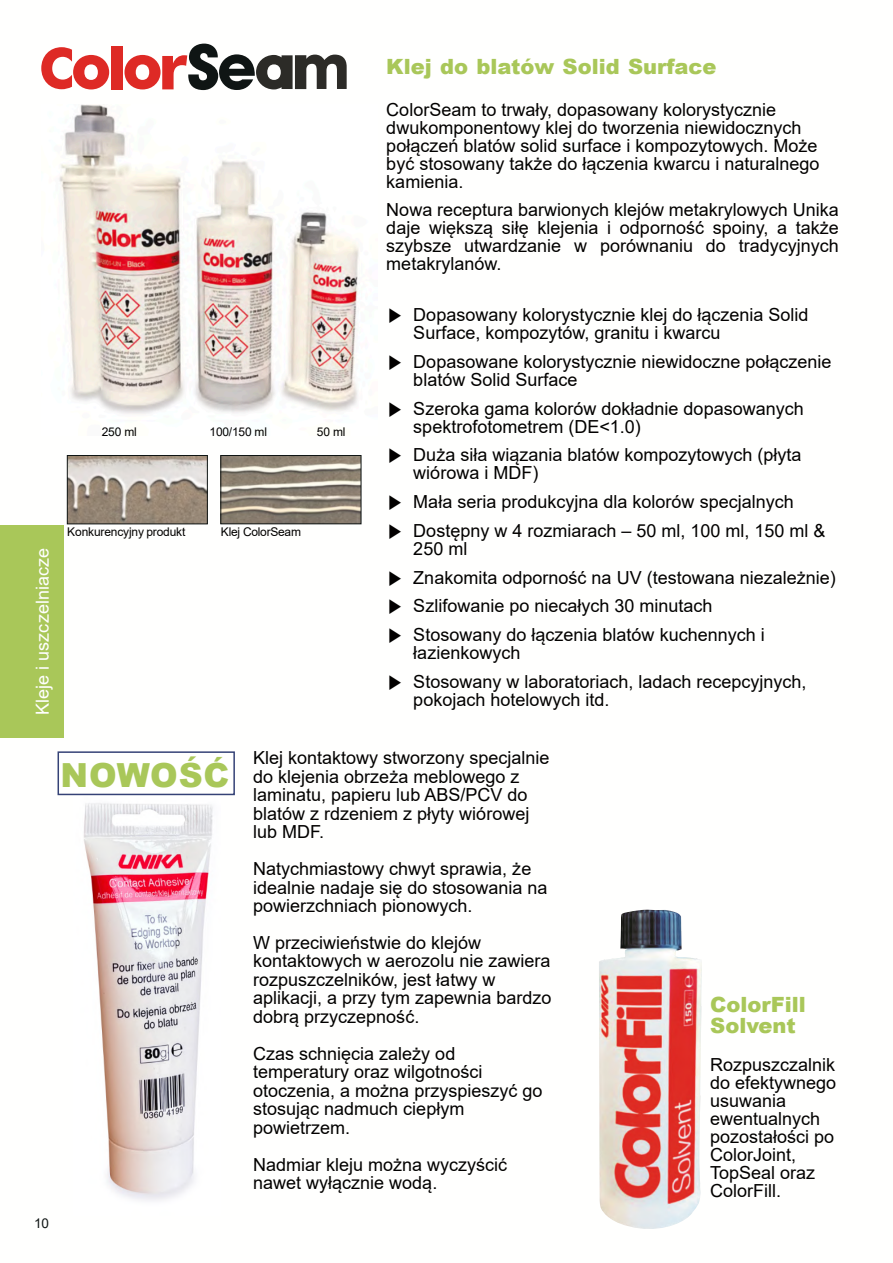
<style>
.page{position:relative;width:893px;height:1263px;background:#fff}
.page>*{position:absolute;margin:0;border:0;box-sizing:border-box;transform-origin:0 0}
.t1{font:900 33.15px "Arial";letter-spacing:.025em;color:#a9c759}
.t2{font:900 21px "Arial";color:#a9c759}
.t3{font:18px "Arial";color:#020000}
.t4{font:18px "Arial";color:#fffffe}
.t5{font:18px "Malgun Gothic";color:#020000}
.t6{font:13.5px "Arial";color:#0f1514}
.t7{font:12px "Arial";letter-spacing:-.015em;color:#020000}
</style>
<div class="page">
<img style="left:59px;top:105px;width:300px;height:309px">
<img style="left:222px;top:457px;width:137px;height:65px">
<div style="left:220px;top:455px;width:141px;height:69px;border:1px solid #0f1514"></div>
<img style="left:69px;top:457px;width:137px;height:65px">
<div style="left:67px;top:455px;width:141px;height:69px;border:1px solid #0f1514"></div>
<svg style="left:41px;top:47px;width:68px;height:42px"></svg>
<div style="left:111px;top:46px;width:12px;height:43px;background:#de2a25"></div>
<svg style="left:124px;top:44px;width:223px;height:46px"></svg>
<img style="left:74px;top:795px;width:147px;height:406px">
<div style="left:0;top:525px;width:64px;height:213px;background:#a9c759"></div>
<img style="left:599px;top:909px;width:103px;height:320px">
<div style="left:58px;top:751px;width:177px;height:44px;border:2px solid #354276"></div>
<p class="t7" style="left:102px;top:427px;width:36px">250 ml</p>
<p class="t7" style="left:210px;top:427px;width:59px">100/150 ml</p>
<p class="t7" style="left:317px;top:427px;width:30px">50 ml</p>
<p class="t4" style="left:36px;top:714px;width:168px;rotate:-90deg">Kleje i uszczelniacze</p>
<p class="t7" style="left:67px;top:527px;width:120px">Konkurencyjny produkt</p>
<p class="t7" style="left:221px;top:527px;width:82px">Klej ColorSeam</p>
<p class="t2" style="left:386px;top:59px;width:332px">Klej do blatów Solid Surface</p>
<p class="t3" style="left:386px;top:102px;width:391px">ColorSeam to trwały, dopasowany kolorystycznie</p>
<p class="t3" style="left:386px;top:120px;width:417px">dwukomponentowy klej do tworzenia niewidocznych</p>
<p class="t3" style="left:386px;top:138px;width:433px">połączeń blatów solid surface i kompozytowych. Może</p>
<p class="t3" style="left:386px;top:156px;width:435px">być stosowany także do łączenia kwarcu i naturalnego</p>
<p class="t3" style="left:386px;top:174px;width:79px">kamienia.</p>
<p class="t3" style="left:386px;top:203px;width:454px">Nowa receptura barwionych klejów metakrylowych Unika</p>
<p class="t3" style="left:386px;top:221px;width:454px">daje większą siłę klejenia i odporność spoiny, a także</p>
<p class="t3" style="left:386px;top:239px;width:454px">szybsze utwardzanie w porównaniu do tradycyjnych</p>
<p class="t3" style="left:386px;top:257px;width:117px">metakrylanów.</p>
<p class="t5" style="left:386px;top:307px;width:19px">▶</p>
<p class="t3" style="left:413px;top:308px;width:397px">Dopasowany kolorystycznie klej do łączenia Solid</p>
<p class="t3" style="left:413px;top:326px;width:309px">Surface, kompozytów, granitu i kwarcu</p>
<p class="t5" style="left:386px;top:353px;width:19px">▶</p>
<p class="t3" style="left:413px;top:355px;width:420px">Dopasowane kolorystycznie niewidoczne połączenie</p>
<p class="t3" style="left:413px;top:373px;width:166px">blatów Solid Surface</p>
<p class="t5" style="left:386px;top:400px;width:19px">▶</p>
<p class="t3" style="left:413px;top:401px;width:392px">Szeroka gama kolorów dokładnie dopasowanych</p>
<p class="t3" style="left:413px;top:419px;width:229px">spektrofotometrem (DE&lt;1.0)</p>
<p class="t5" style="left:386px;top:447px;width:19px">▶</p>
<p class="t3" style="left:413px;top:448px;width:390px">Duża siła wiązania blatów kompozytowych (płyta</p>
<p class="t3" style="left:413px;top:466px;width:127px">wiórowa i MDF)</p>
<p class="t5" style="left:386px;top:494px;width:19px">▶</p>
<p class="t3" style="left:413px;top:495px;width:382px">Mała seria produkcyjna dla kolorów specjalnych</p>
<p class="t5" style="left:386px;top:522px;width:19px">▶</p>
<p class="t3" style="left:413px;top:524px;width:414px">Dostępny w 4 rozmiarach – 50 ml, 100 ml, 150 ml &amp;</p>
<p class="t3" style="left:413px;top:542px;width:56px">250 ml</p>
<p class="t5" style="left:386px;top:569px;width:19px">▶</p>
<p class="t3" style="left:413px;top:570px;width:424px">Znakomita odporność na UV (testowana niezależnie)</p>
<p class="t5" style="left:386px;top:598px;width:19px">▶</p>
<p class="t3" style="left:413px;top:599px;width:301px">Szlifowanie po niecałych 30 minutach</p>
<p class="t5" style="left:386px;top:627px;width:19px">▶</p>
<p class="t3" style="left:413px;top:628px;width:353px">Stosowany do łączenia blatów kuchennych i</p>
<p class="t3" style="left:413px;top:646px;width:109px">łazienkowych</p>
<p class="t5" style="left:386px;top:673px;width:19px">▶</p>
<p class="t3" style="left:413px;top:675px;width:395px">Stosowany w laboratoriach, ladach recepcyjnych,</p>
<p class="t3" style="left:413px;top:693px;width:198px">pokojach hotelowych itd.</p>
<p class="t1" style="left:61px;top:763px;width:170px">NOWOŚĆ</p>
<p class="t6" style="left:34px;top:1218px;width:17px">10</p>
<p class="t3" style="left:253px;top:751px;width:298px">Klej kontaktowy stworzony specjalnie</p>
<p class="t3" style="left:253px;top:769px;width:268px">do klejenia obrzeża meblowego z</p>
<p class="t3" style="left:253px;top:788px;width:276px">laminatu, papieru lub ABS/PCV do</p>
<p class="t3" style="left:253px;top:807px;width:278px">blatów z rdzeniem z płyty wiórowej</p>
<p class="t3" style="left:253px;top:825px;width:73px">lub MDF.</p>
<p class="t3" style="left:253px;top:862px;width:280px">Natychmiastowy chwyt sprawia, że</p>
<p class="t3" style="left:253px;top:880px;width:296px">idealnie nadaje się do stosowania na</p>
<p class="t3" style="left:253px;top:899px;width:221px">powierzchniach pionowych.</p>
<p class="t3" style="left:253px;top:936px;width:230px">W przeciwieństwie do klejów</p>
<p class="t3" style="left:253px;top:954px;width:299px">kontaktowych w aerozolu nie zawiera</p>
<p class="t3" style="left:253px;top:973px;width:244px">rozpuszczelników, jest łatwy w</p>
<p class="t3" style="left:253px;top:991px;width:300px">aplikacji, a przy tym zapewnia bardzo</p>
<p class="t3" style="left:253px;top:1010px;width:168px">dobrą przyczepność.</p>
<p class="t3" style="left:253px;top:1046px;width:204px">Czas schnięcia zależy od</p>
<p class="t3" style="left:253px;top:1065px;width:231px">temperatury oraz wilgotności</p>
<p class="t3" style="left:253px;top:1084px;width:291px">otoczenia, a można przyspieszyć go</p>
<p class="t3" style="left:253px;top:1102px;width:213px">stosując nadmuch ciepłym</p>
<p class="t3" style="left:253px;top:1121px;width:99px">powietrzem.</p>
<p class="t3" style="left:253px;top:1157px;width:256px">Nadmiar kleju można wyczyścić</p>
<p class="t3" style="left:253px;top:1176px;width:186px">nawet wyłącznie wodą.</p>
<p class="t2" style="left:710px;top:997px;width:97px">ColorFill</p>
<p class="t2" style="left:710px;top:1018px;width:87px">Solvent</p>
<p class="t3" style="left:710px;top:1057px;width:127px">Rozpuszczalnik</p>
<p class="t3" style="left:710px;top:1075px;width:128px">do efektywnego</p>
<p class="t3" style="left:710px;top:1093px;width:78px">usuwania</p>
<p class="t3" style="left:710px;top:1111px;width:112px">ewentualnych</p>
<p class="t3" style="left:710px;top:1129px;width:126px">pozostałości po</p>
<p class="t3" style="left:710px;top:1147px;width:88px">ColorJoint,</p>
<p class="t3" style="left:710px;top:1165px;width:107px">TopSeal oraz</p>
<p class="t3" style="left:710px;top:1183px;width:73px">ColorFill.</p>
</div>
